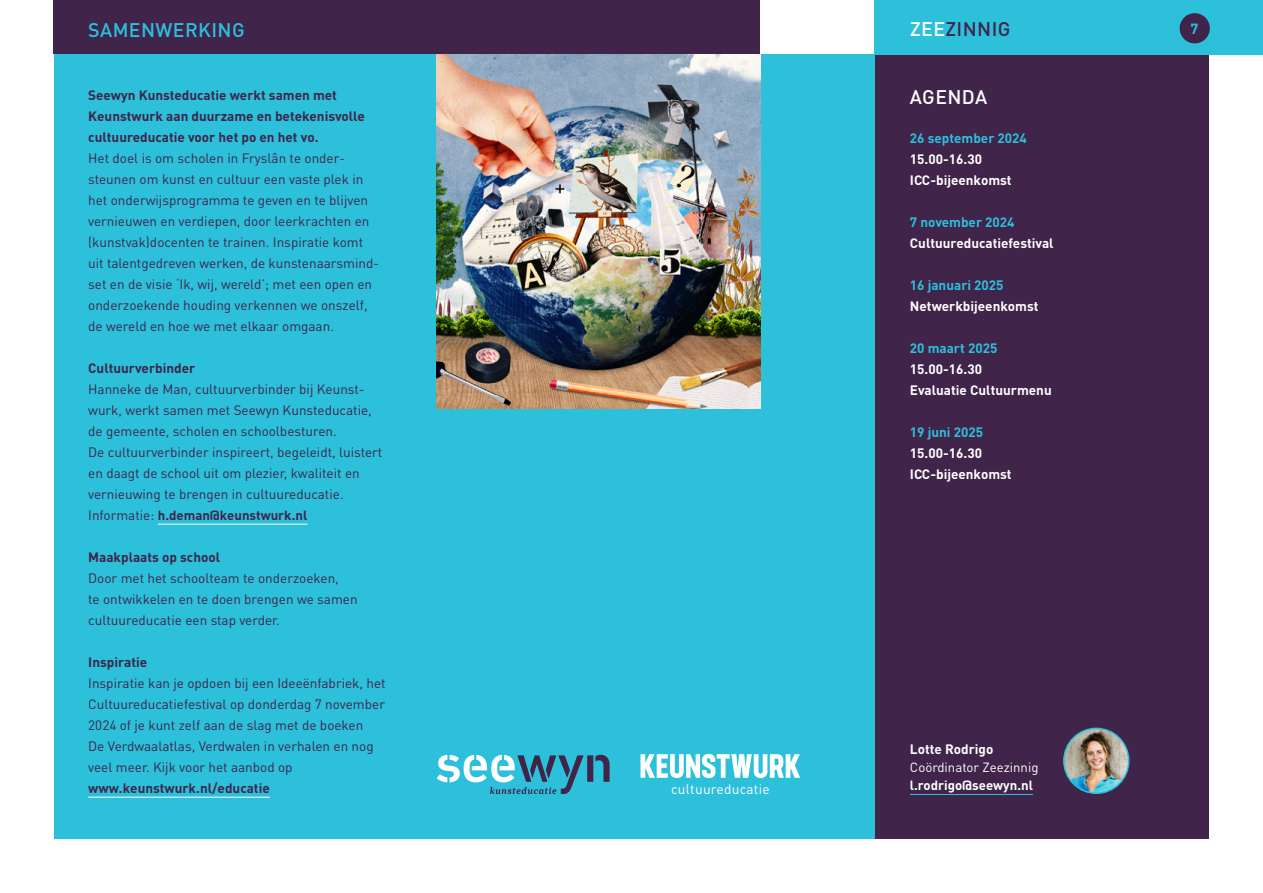
<style>
.page{position:relative;width:1263px;height:893px;background:#fff}
.page>*{position:absolute;margin:0;border:0;box-sizing:border-box;transform-origin:0 0}
.t1{font:500 19.5px "DINOT";letter-spacing:.02em;color:#2cc0db}
.t2{font:500 19.5px "DINOT";letter-spacing:.02em;color:#40244a}
.t3{font:500 19.5px "DINOT";letter-spacing:.02em;color:#fff}
.t4{font:700 14.7px "DINOT";color:#2cc0db}
.t5{font:13.65px "DINOT";letter-spacing:.02em;color:#fff}
.t6{font:13.5px/21px "DINOT";color:#40244a}
.t7{font:700 13.5px/21px "DINOT";color:#40244a}
.t8{font:700 13.5px/21px "DINOT";color:#fff}
.t9{font:700 13.5px "DINOT";color:#2cc0db}
.t10{font:700 13.2px "DINOT";color:#40244a}
.t11{font:13.2px "DINOT";color:#fff}
.t12{font:700 13.2px "DINOT";color:#fff}
.s1{color:#fff}
.s2{font-weight:400;font-size:13.5px}
</style>
<div class="page">
<div style="left:54px;top:54px;width:1155px;height:785px;background:#2cc0db"></div>
<div style="left:876px;top:54px;width:333px;height:785px;background:#40244a"></div>
<div style="left:875px;top:0;width:388px;height:54px;background:#2cc0db"></div>
<div style="left:1179px;top:13px;width:31px;height:30px;background:#40244a;border-radius:50%"></div>
<hr style="left:158px;top:524px;width:149px;height:1px;background:#fff">
<hr style="left:88px;top:797px;width:182px;height:1px;background:#fff">
<div style="left:54px;top:1px;width:706px;height:53px;background:#40244a"></div>
<hr style="left:910px;top:794px;width:123px;height:1px;background:#2cc0db">
<img style="left:1064px;top:728px;width:65px;height:65px;border-radius:32px">
<div style="left:1063px;top:728px;width:66px;height:66px;border:2px solid #2cc0db;border-radius:50%"></div>
<img style="left:437px;top:54px;width:323px;height:354px">
<svg style="left:437px;top:755px;width:173px;height:39px"></svg>
<div style="left:620px;top:712px;width:214px;height:168px;background:#000;opacity:.25"></div>
<svg style="left:640px;top:754px;width:160px;height:24px"></svg>
<h1 class="t1" style="left:88px;top:17px;width:158px">SAMENWERKING</h1>
<h1 class="t2" style="left:910px;top:16px;width:102px"><span class="s1">ZEE</span>ZINNIG</h1>
<p class="t7" style="left:88px;top:84px;width:278px">Seewyn Kunsteducatie werkt samen met<br>Keunstwurk aan duurzame en betekenisvolle cultuureducatie voor het po en het vo.</p>
<p class="t6" style="left:88px;top:147px;width:292px">Het doel is om scholen in Fryslân te onder&shy;steunen om kunst en cultuur een vaste plek in het onderwijsprogramma te geven en te blijven vernieuwen en verdiepen, door leerkrachten en (kunstvak)docenten te trainen. Inspiratie komt uit talentgedreven werken, de kunstenaarsmind&shy;set en de visie ‘Ik, wij, wereld’; met een open en onderzoekende houding verkennen we onszelf, de wereld en hoe we met elkaar omgaan.</p>
<p class="t7" style="left:88px;top:357px;width:109px">Cultuurverbinder</p>
<p class="t6" style="left:88px;top:378px;width:296px">Hanneke de Man, cultuurverbinder bij Keunst&shy;wurk, werkt samen met Seewyn Kunsteducatie, de gemeente, scholen en schoolbesturen.<br>De cultuurverbinder inspireert, begeleidt, luistert en daagt de school uit om plezier, kwaliteit en vernieuwing te brengen in cultuureducatie.</p>
<p class="t10" style="left:88px;top:506px;width:221px"><span class="s2">Informatie:</span> h.deman@keunstwurk.nl</p>
<p class="t7" style="left:88px;top:546px;width:133px">Maakplaats op school</p>
<p class="t6" style="left:88px;top:567px;width:271px">Door met het schoolteam te onderzoeken,<br>te ontwikkelen en te doen brengen we samen cultuureducatie een stap verder.</p>
<p class="t7" style="left:88px;top:651px;width:60px">Inspiratie</p>
<p class="t6" style="left:88px;top:672px;width:299px">Inspiratie kan je opdoen bij een Ideeënfabriek, het Cultuureducatiefestival op donderdag 7 november 2024 of je kunt zelf aan de slag met de boeken<br>De Verdwaalatlas, Verdwalen in verhalen en nog veel meer. Kijk voor het aanbod op</p>
<p class="t7" style="left:88px;top:777px;width:183px">www.keunstwurk.nl/educatie</p>
<p class="t5" style="left:671px;top:780px;width:100px">cultuureducatie</p>
<h1 class="t3" style="left:910px;top:84px;width:79px">AGENDA</h1>
<p class="t9" style="left:910px;top:129px;width:119px">26 september 2024</p>
<p class="t8" style="left:910px;top:148px;width:103px">15.00-16.30<br>ICC-bijeenkomst</p>
<p class="t9" style="left:910px;top:213px;width:106px">7 november 2024</p>
<p class="t8" style="left:910px;top:232px;width:145px">Cultuureducatiefestival</p>
<p class="t9" style="left:910px;top:276px;width:95px">16 januari 2025</p>
<p class="t8" style="left:910px;top:295px;width:130px">Netwerkbijeenkomst</p>
<p class="t9" style="left:910px;top:339px;width:89px">20 maart 2025</p>
<p class="t8" style="left:910px;top:358px;width:143px">15.00-16.30<br>Evaluatie Cultuurmenu</p>
<p class="t9" style="left:910px;top:423px;width:75px">19 juni 2025</p>
<p class="t8" style="left:910px;top:442px;width:103px">15.00-16.30<br>ICC-bijeenkomst</p>
<p class="t8" style="left:910px;top:738px;width:85px">Lotte Rodrigo</p>
<p class="t11" style="left:910px;top:758px;width:130px">Coördinator Zeezinnig</p>
<p class="t12" style="left:910px;top:776px;width:125px">l.rodrigo@seewyn.nl</p>
<p class="t4" style="left:1190px;top:19px;width:9px">7</p>
</div>
